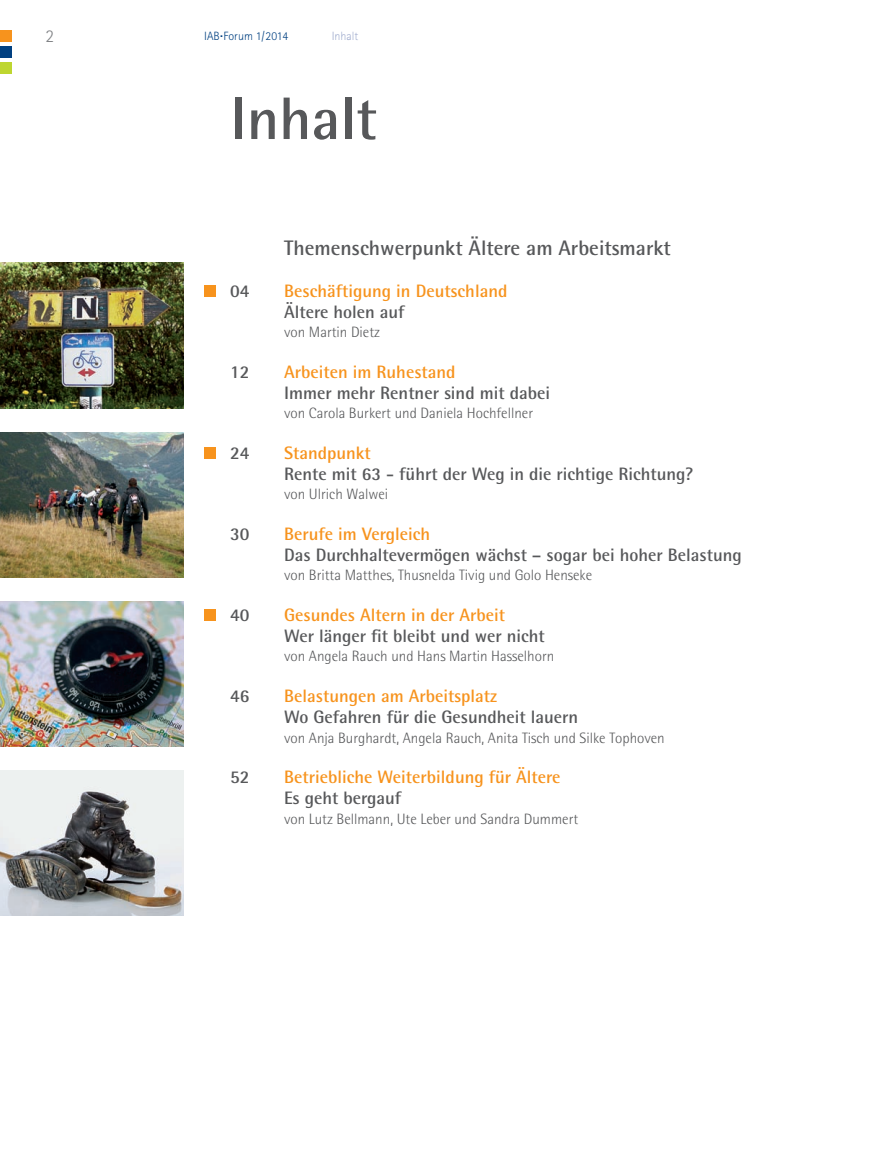
<style>
.page{position:relative;width:893px;height:1149px;background:#fff}
.page>*{position:absolute;margin:0;border:0;box-sizing:border-box;transform-origin:0 0}
.t1{font:700 60px "Rotis Semi Sans";color:#57585a}
.t2{font:700 21px "Rotis Semi Sans";color:#57585a}
.t3{font:700 18px "Rotis Semi Sans";color:#57585a}
.t4{font:700 18px "Rotis Semi Sans";color:#f7931d}
.t5{font:300 18px "Rotis Sans Serif";color:#808285}
.t6{font:300 15px "Rotis Semi Sans";color:#57585a}
.t7{font:300 12px "Rotis Sans Serif";color:#014081}
.t8{font:300 12px "Rotis Sans Serif";color:#a0acce}
</style>
<div class="page">
<img style="left:0;top:263px;width:184px;height:145px">
<img style="left:0;top:601px;width:184px;height:145px">
<img style="left:0;top:770px;width:184px;height:145px">
<img style="left:0;top:432px;width:184px;height:145px">
<div style="left:0;top:30px;width:12px;height:12px;background:#f7931d"></div>
<div style="left:0;top:46px;width:12px;height:12px;background:#014081"></div>
<div style="left:0;top:62px;width:12px;height:12px;background:#bed630"></div>
<div style="left:204px;top:284px;width:12px;height:12px;background:#f7931d"></div>
<div style="left:204px;top:446px;width:12px;height:12px;background:#f7931d"></div>
<div style="left:204px;top:608px;width:12px;height:12px;background:#f7931d"></div>
<p class="t5" style="left:45px;top:29px;width:10px">2</p>
<p class="t7" style="left:204px;top:32px;width:86px">IAB <sup>.</sup>Forum 1/2014</p>
<p class="t8" style="left:332px;top:32px;width:28px">Inhalt</p>
<h1 class="t1" style="left:230px;top:98px;width:148px">Inhalt</h1>
<h2 class="t2" style="left:284px;top:240px;width:388px">Themenschwerpunkt Ältere am Arbeitsmarkt</h2>
<p class="t3" style="left:230px;top:284px;width:21px">04</p>
<p class="t4" style="left:284px;top:284px;width:225px">Beschäftigung in Deutschland</p>
<p class="t3" style="left:284px;top:305px;width:122px">Ältere holen auf</p>
<p class="t6" style="left:284px;top:327px;width:97px">von Martin Dietz</p>
<p class="t3" style="left:230px;top:365px;width:21px">12</p>
<p class="t4" style="left:284px;top:365px;width:173px">Arbeiten im Ruhestand</p>
<p class="t3" style="left:284px;top:386px;width:267px">Immer mehr Rentner sind mit dabei</p>
<p class="t6" style="left:284px;top:408px;width:250px">von Carola Burkert und Daniela Hochfellner</p>
<p class="t3" style="left:230px;top:446px;width:21px">24</p>
<p class="t4" style="left:284px;top:446px;width:88px">Standpunkt</p>
<p class="t3" style="left:284px;top:467px;width:411px">Rente mit 63 - führt der Weg in die richtige Richtung?</p>
<p class="t6" style="left:284px;top:489px;width:106px">von Ulrich Walwei</p>
<p class="t3" style="left:230px;top:527px;width:21px">30</p>
<p class="t4" style="left:284px;top:527px;width:147px">Berufe im Vergleich</p>
<p class="t3" style="left:284px;top:548px;width:459px">Das Durchhaltevermögen wächst – sogar bei hoher Belastung</p>
<p class="t6" style="left:284px;top:570px;width:310px">von Britta Matthes, Thusnelda Tivig und Golo Henseke</p>
<p class="t3" style="left:230px;top:608px;width:21px">40</p>
<p class="t4" style="left:284px;top:608px;width:223px">Gesundes Altern in der Arbeit</p>
<p class="t3" style="left:284px;top:629px;width:262px">Wer länger fit bleibt und wer nicht</p>
<p class="t6" style="left:284px;top:651px;width:272px">von Angela Rauch und Hans Martin Hasselhorn</p>
<p class="t3" style="left:230px;top:689px;width:21px">46</p>
<p class="t4" style="left:284px;top:689px;width:215px">Belastungen am Arbeitsplatz</p>
<p class="t3" style="left:284px;top:710px;width:296px">Wo Gefahren für die Gesundheit lauern</p>
<p class="t6" style="left:284px;top:732px;width:382px">von Anja Burghardt, Angela Rauch, Anita Tisch und Silke Tophoven</p>
<p class="t3" style="left:230px;top:770px;width:21px">52</p>
<p class="t4" style="left:284px;top:770px;width:278px">Betriebliche Weiterbildung für Ältere</p>
<p class="t3" style="left:284px;top:791px;width:119px">Es geht bergauf</p>
<p class="t6" style="left:284px;top:813px;width:296px">von Lutz Bellmann, Ute Leber und Sandra Dummert</p>
</div>
